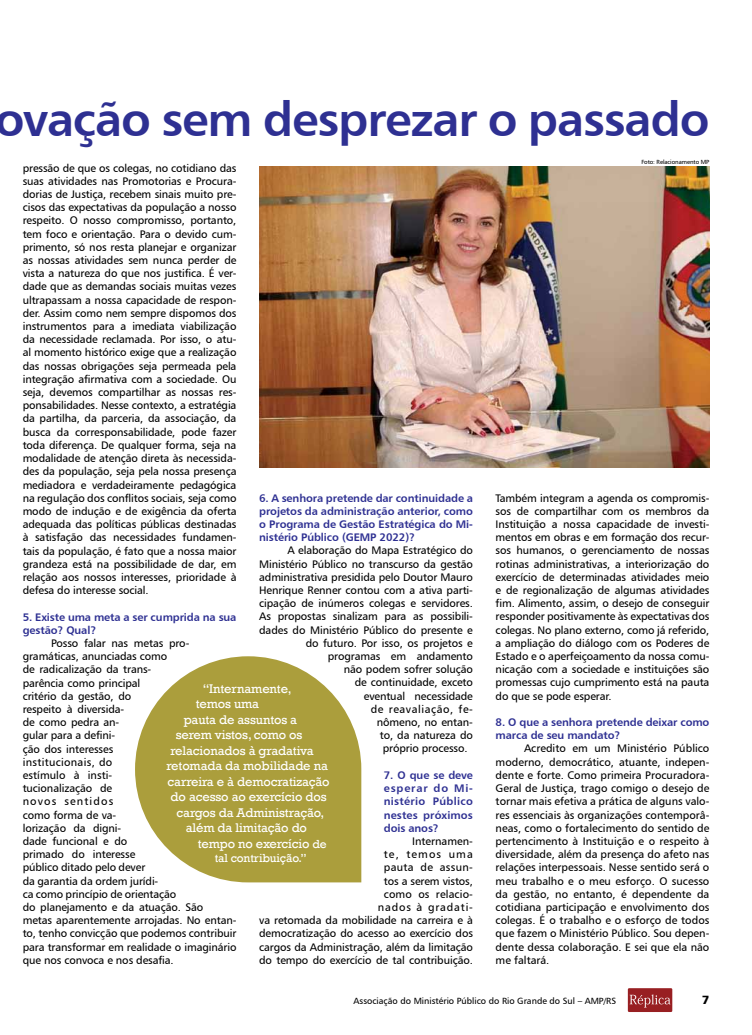
<style>
.page{position:relative;width:752px;height:1035px;background:#fff}
.page>*{position:absolute;margin:0;border:0;box-sizing:border-box;transform-origin:0 0}
.t1{font:48px "Humanist 777 BT Bold B";letter-spacing:-.025em;color:#2e3092}
.t2{font:12.9px "Rockwell";letter-spacing:-.01em;color:#fff}
.t3{font:12px "Rockwell";letter-spacing:-.01em;color:#fff}
.t4{font:12px "Humanist 777 BT Black B";color:#000}
.t5{font:11px/13.2px "Humanist 777 BT Roman B";letter-spacing:-.01em;color:#000;text-align:justify}
.t6{font:11px/13.2px "Humanist 777 BT Bold B";letter-spacing:-.01em;color:#2e3092}
.t7{font:11px "Humanist 777 BT Roman B";letter-spacing:.05em;color:#000}
.t8{font:9px "Humanist 777 BT Roman B";color:#000}
.t9{font:6px "Humanist 777 BT Roman B";letter-spacing:-.01em;color:#000}
.s1{font-size:12px}
</style>
<div class="page">
<div style="left:135px;top:656px;width:226px;height:226px;background:#ab9e3c;border-radius:113px"></div>
<img style="left:259px;top:166px;width:450px;height:301px">
<div style="left:627px;top:988px;width:45px;height:24px;background:#981f22"></div>
<svg style="left:629px;top:994px;width:41px;height:13px"></svg>
<h1 class="t1" style="left:-6px;top:89px;width:716px">ovação sem desprezar o passado</h1>
<p class="t5" style="left:23px;top:161px;width:215px">pressão de que os colegas, no cotidiano das suas atividades nas Promotorias e Procura&shy;dorias de Justiça, recebem sinais muito pre&shy;cisos das expectativas da população a nosso respeito. O nosso compromisso, portanto, tem foco e orientação. Para o devido cum&shy;primento, só nos resta planejar e organizar as nossas atividades sem nunca perder de vista a natureza do que nos justifica. É ver&shy;dade que as demandas sociais muitas vezes ultrapassam a nossa capacidade de respon&shy;der. Assim como nem sempre dispomos dos instrumentos para a imediata viabilização da necessidade reclamada. Por isso, o atu&shy;al momento histórico exige que a realização das nossas obrigações seja permeada pela integração afirmativa com a sociedade. Ou seja, devemos compartilhar as nossas res&shy;ponsabilidades. Nesse contexto, a estratégia da partilha, da parceria, da associação, da busca da corresponsabilidade, pode fazer toda diferença. De qualquer forma, seja na modalidade de atenção direta às necessida&shy;des da população, seja pela nossa presença mediadora e verdadeiramente pedagógica na regulação dos conflitos sociais, seja como modo de indução e de exigência da oferta adequada das políticas públicas destinadas à satisfação das necessidades fundamen&shy;tais da população, é fato que a nossa maior grandeza está na possibilidade de dar, em relação aos nossos interesses, prioridade à defesa do interesse social.</p>
<p class="t6" style="left:23px;top:610px;width:215px">5. Existe uma meta a ser cumprida na sua gestão? Qual?</p>
<p class="t5" style="left:23px;top:636px;width:215px;text-align:left;text-indent:28px">Posso falar nas metas pro&shy;gramáticas, anunciadas como<br>de radicalização da trans-<br>parência como principal<br>critério da gestão, do<br>respeito à diversida-<br>de como pedra an-<br>gular para a defini-<br>ção dos interesses<br>institucionais, do<br>estímulo à insti-<br>tucionalização de<br>novos sentidos<br>como forma de va-<br>lorização da digni-<br>dade funcional e do<br>primado do interesse<br>público ditado pelo dever<br>da garantia da ordem jurídi-<br>ca como princípio de orientação<br>do planejamento e da atuação. São<br>metas aparentemente arrojadas. No entan&shy;to, tenho convicção que podemos contribuir para transformar em realidade o imaginário que nos convoca e nos desafia.</p>
<p class="t9" style="left:641px;top:158px;width:69px">Foto: Relacionamento MP</p>
<p class="t6" style="left:259px;top:491px;width:215px;text-align:justify">6. A senhora pretende dar continuidade a projetos da administração anterior, como o Programa de Gestão Estratégica do Mi&shy;nistério Público (GEMP 2022)?</p>
<p class="t5" style="left:287px;top:544px;width:187px">A elaboração do Mapa Estratégico do</p>
<p class="t5" style="left:259px;top:557px;width:215px">Ministério Público no transcurso da gestão</p>
<p class="t5" style="left:259px;top:570px;width:215px">administrativa presidida pelo Doutor Mauro</p>
<p class="t5" style="left:259px;top:583px;width:215px">Henrique Renner contou com a ativa parti-</p>
<p class="t5" style="left:259px;top:596px;width:215px">cipação de inúmeros colegas e servidores.</p>
<p class="t5" style="left:259px;top:610px;width:215px">As propostas sinalizam para as possibili-</p>
<p class="t5" style="left:259px;top:623px;width:215px">dades do Ministério Público do presente e</p>
<p class="t5" style="left:305px;top:636px;width:169px">do futuro. Por isso, os projetos e</p>
<p class="t5" style="left:327px;top:649px;width:147px">programas em andamento</p>
<p class="t5" style="left:343px;top:662px;width:131px">não podem sofrer solução</p>
<p class="t5" style="left:354px;top:676px;width:120px">de continuidade, exceto</p>
<p class="t5" style="left:363px;top:689px;width:111px">eventual necessidade</p>
<p class="t7" style="left:370px;top:702px;width:104px">de reavaliação, fe-</p>
<p class="t5" style="left:376px;top:715px;width:98px">nômeno, no entan-</p>
<p class="t5" style="left:379px;top:728px;width:95px">to, da natureza do</p>
<p class="t5" style="left:382px;top:742px;width:86px">próprio processo.</p>
<p class="t6" style="left:383px;top:768px;width:91px;text-align:justify">7. O que se deve esperar do Mi&shy;nistério Público nestes próximos dois anos?</p>
<p class="t5" style="left:259px;top:834px;width:215px;text-align:right">Internamen-<br>te, temos uma<br>pauta de assun-<br>tos a serem vistos,<br>como os relacio-<br>nados à gradati-<br>va retomada da mobilidade na carreira e à democratização do acesso ao exercício dos cargos da Administração, além da limitação do tempo do exercício de tal contribuição.</p>
<p class="t5" style="left:495px;top:491px;width:215px">Também integram a agenda os compromis&shy;sos de compartilhar com os membros da Instituição a nossa capacidade de investi&shy;mentos em obras e em formação dos recur&shy;sos humanos, o gerenciamento de nossas rotinas administrativas, a interiorização do exercício de determinadas atividades meio e de regionalização de algumas atividades fim. Alimento, assim, o desejo de conseguir responder positivamente às expectativas dos colegas. No plano externo, como já referido, a ampliação do diálogo com os Poderes de Estado e o aperfeiçoamento da nossa comu&shy;nicação com a sociedade e instituições são promessas cujo cumprimento está na pauta do que se pode esperar.</p>
<p class="t6" style="left:495px;top:715px;width:215px">8. O que a senhora pretende deixar como marca de seu mandato?</p>
<p class="t5" style="left:495px;top:742px;width:215px;text-indent:28px">Acredito em um Ministério Público moderno, democrático, atuante, indepen&shy;dente e forte. Como primeira Procuradora-Geral de Justiça, trago comigo o desejo de tornar mais efetiva a prática de alguns valo&shy;res essenciais às organizações contemporâ&shy;neas, como o fortalecimento do sentido de pertencimento à Instituição e o respeito à diversidade, além da presença do afeto nas relações interpessoais. Nesse sentido será o meu trabalho e o meu esforço. O sucesso da gestão, no entanto, é dependente da cotidiana participação e envolvimento dos colegas. É o trabalho e o esforço de todos que fazem o Ministério Público. Sou depen&shy;dente dessa colaboração. E sei que ela não me faltará.</p>
<p class="t8" style="left:353px;top:995px;width:264px">Associação do Ministério Público do Rio Grande do Sul – AMP/RS</p>
<p class="t4" style="left:701px;top:992px;width:9px">7</p>
<p class="t2" style="left:202px;top:681px;width:90px">“Internamente,</p>
<p class="t2" style="left:195px;top:696px;width:65px">temos uma</p>
<p class="t2" style="left:183px;top:712px;width:115px">pauta de assuntos a</p>
<p class="t2" style="left:175px;top:727px;width:128px">serem vistos, como os</p>
<p class="t2" style="left:170px;top:743px;width:144px">relacionados à gradativa</p>
<p class="t2" style="left:166px;top:758px;width:163px">retomada da mobilidade na</p>
<p class="t2" style="left:167px;top:774px;width:163px">carreira e à democratização</p>
<p class="t2" style="left:170px;top:789px;width:157px">do acesso ao exercício dos</p>
<p class="t2" style="left:176px;top:805px;width:149px">cargos da Administração,</p>
<p class="t2" style="left:185px;top:820px;width:123px">além da limitação do</p>
<p class="t2" style="left:197px;top:836px;width:130px">tempo no exercício <span class="s1">de</span></p>
<p class="t3" style="left:214px;top:851px;width:93px">tal contribuição.”</p>
</div>
